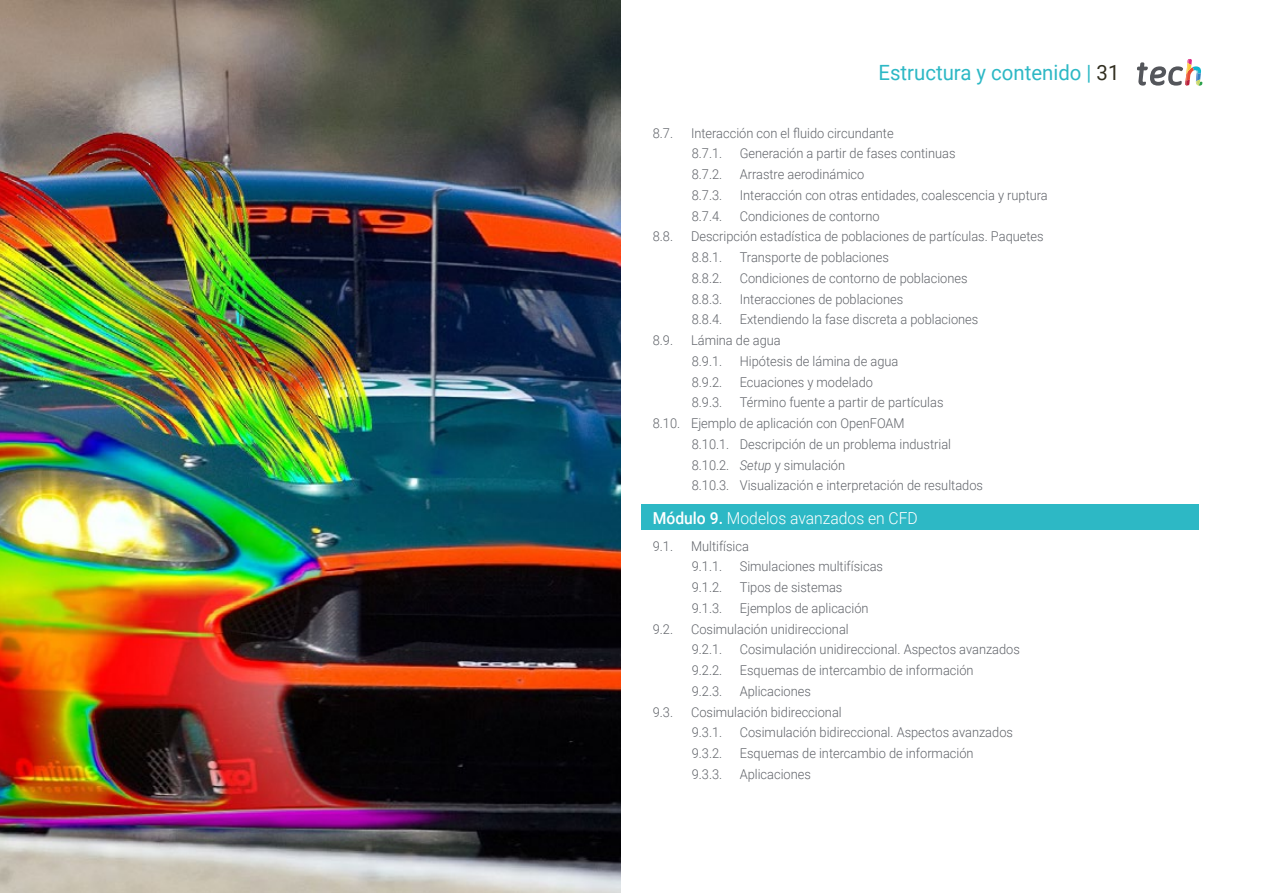
<style>
.page{position:relative;width:1263px;height:893px;background:#fff}
.page>*{position:absolute;margin:0;border:0;box-sizing:border-box;transform-origin:0 0}
.t1{font:21px "Roboto";color:#2db8c5}
.t2{font:300 16.5px "Roboto";color:#fff;scale:.95 1}
.t3{font:300 13.5px/20.7px "Roboto";color:#61646a;scale:.95 1}
.s1{color:#312e20}
.s2{font-style:italic}
.s3{font-weight:500}
</style>
<div class="page">
<div style="left:642px;top:505px;width:557px;height:25px;background:#2db8c5"></div>
<svg style="left:1137px;top:59px;width:65px;height:27px"></svg>
<img style="left:0;top:0;width:621px;height:893px">
<h1 class="t1" style="left:878px;top:57px;width:242px">Estructura y contenido | <span class="s1">31</span></h1>
<p class="t3" style="left:653px;top:122px;width:23px">8.7.</p>
<p class="t3" style="left:691px;top:122px;width:215px">Interacción con el fluido circundante<br>8.7.1.</p>
<p class="t3" style="left:740px;top:143px;width:229px">Generación a partir de fases continuas</p>
<p class="t3" style="left:692px;top:163px;width:34px">8.7.2.</p>
<p class="t3" style="left:740px;top:163px;width:133px">Arrastre aerodinámico</p>
<p class="t3" style="left:692px;top:184px;width:34px">8.7.3.</p>
<p class="t3" style="left:740px;top:184px;width:326px">Interacción con otras entidades, coalescencia y ruptura</p>
<p class="t3" style="left:692px;top:205px;width:34px">8.7.4.</p>
<p class="t3" style="left:740px;top:205px;width:149px">Condiciones de contorno</p>
<p class="t3" style="left:653px;top:226px;width:23px">8.8.</p>
<p class="t3" style="left:691px;top:226px;width:373px">Descripción estadística de poblaciones de partículas. Paquetes<br>8.8.1.</p>
<p class="t3" style="left:740px;top:246px;width:159px">Transporte de poblaciones</p>
<p class="t3" style="left:692px;top:267px;width:34px">8.8.2.</p>
<p class="t3" style="left:740px;top:267px;width:241px">Condiciones de contorno de poblaciones</p>
<p class="t3" style="left:692px;top:288px;width:34px">8.8.3.</p>
<p class="t3" style="left:740px;top:288px;width:174px">Interacciones de poblaciones</p>
<p class="t3" style="left:692px;top:309px;width:34px">8.8.4.</p>
<p class="t3" style="left:740px;top:309px;width:253px">Extendiendo la fase discreta a poblaciones</p>
<p class="t3" style="left:653px;top:329px;width:23px">8.9.</p>
<p class="t3" style="left:691px;top:329px;width:96px">Lámina de agua<br>8.9.1.</p>
<p class="t3" style="left:740px;top:350px;width:168px">Hipótesis de lámina de agua</p>
<p class="t3" style="left:692px;top:371px;width:34px">8.9.2.</p>
<p class="t3" style="left:740px;top:371px;width:142px">Ecuaciones y modelado</p>
<p class="t3" style="left:692px;top:392px;width:34px">8.9.3.</p>
<p class="t3" style="left:653px;top:392px;width:308px;text-indent:87px">Término fuente a partir de partículas<br>8.10. Ejemplo de aplicación con OpenFOAM</p>
<p class="t3" style="left:692px;top:433px;width:308px">8.10.1. Descripción de un problema industrial<br>8.10.2. <span class="s2">Setup</span> y simulación<br>8.10.3. Visualización e interpretación de resultados</p>
<p class="t2" style="left:653px;top:506px;width:281px"><span class="s3">Módulo 9.</span> Modelos avanzados en CFD</p>
<p class="t3" style="left:653px;top:535px;width:23px">9.1.</p>
<p class="t3" style="left:691px;top:535px;width:62px">Multifísica<br>9.1.1.</p>
<p class="t3" style="left:740px;top:556px;width:152px">Simulaciones multifísicas</p>
<p class="t3" style="left:692px;top:577px;width:34px">9.1.2.</p>
<p class="t3" style="left:740px;top:577px;width:110px">Tipos de sistemas</p>
<p class="t3" style="left:692px;top:597px;width:34px">9.1.3.</p>
<p class="t3" style="left:740px;top:597px;width:137px">Ejemplos de aplicación</p>
<p class="t3" style="left:653px;top:618px;width:23px">9.2.</p>
<p class="t3" style="left:691px;top:618px;width:167px">Cosimulación unidireccional<br>9.2.1.</p>
<p class="t3" style="left:740px;top:639px;width:296px">Cosimulación unidireccional. Aspectos avanzados</p>
<p class="t3" style="left:692px;top:660px;width:34px">9.2.2.</p>
<p class="t3" style="left:740px;top:660px;width:248px">Esquemas de intercambio de información</p>
<p class="t3" style="left:692px;top:680px;width:34px">9.2.3.</p>
<p class="t3" style="left:740px;top:680px;width:76px">Aplicaciones</p>
<p class="t3" style="left:653px;top:701px;width:23px">9.3.</p>
<p class="t3" style="left:691px;top:701px;width:160px">Cosimulación bidireccional<br>9.3.1.</p>
<p class="t3" style="left:740px;top:722px;width:289px">Cosimulación bidireccional. Aspectos avanzados</p>
<p class="t3" style="left:692px;top:743px;width:34px">9.3.2.</p>
<p class="t3" style="left:740px;top:743px;width:248px">Esquemas de intercambio de información</p>
<p class="t3" style="left:692px;top:763px;width:34px">9.3.3.</p>
<p class="t3" style="left:740px;top:763px;width:76px">Aplicaciones</p>
</div>
